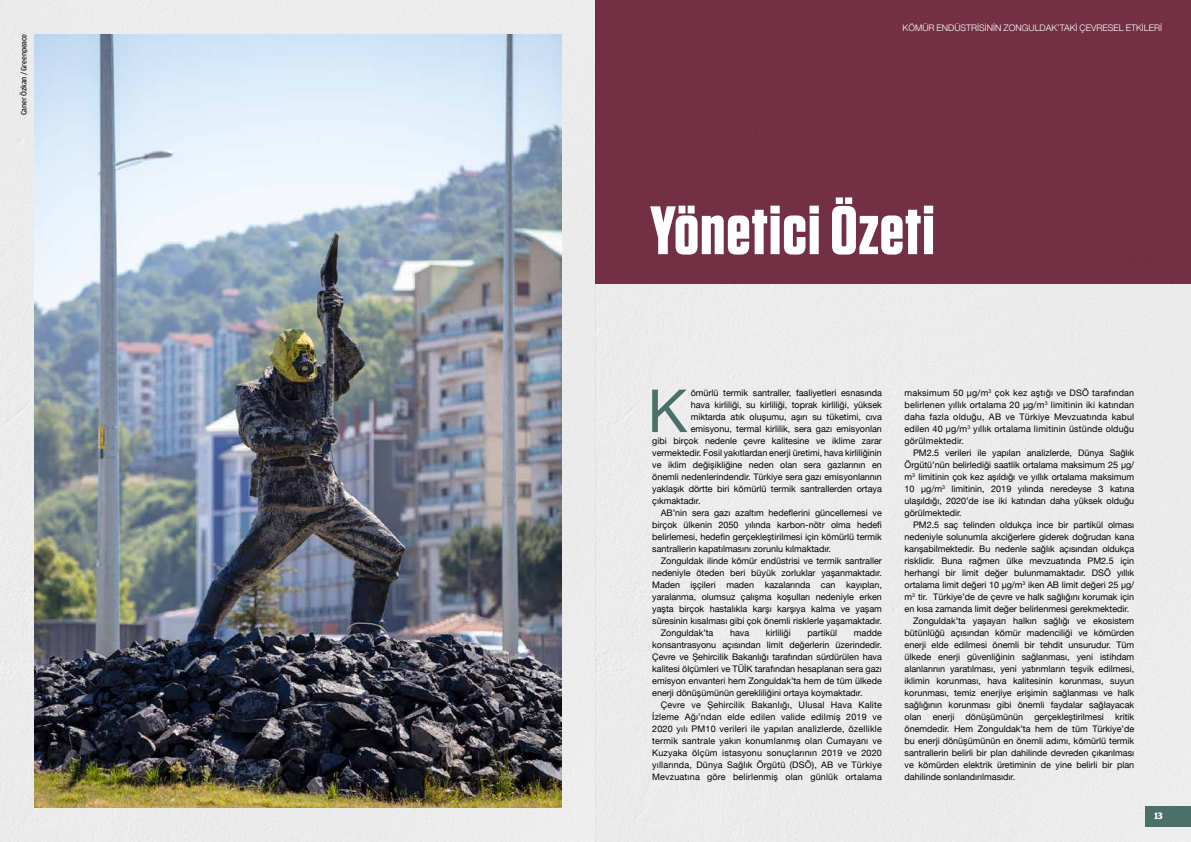
<style>
.page{position:relative;width:1191px;height:842px;background:#ebebeb}
.page>*{position:absolute;margin:0;border:0;box-sizing:border-box;transform-origin:0 0}
.t1{font:700 68.3px "Tungsten";letter-spacing:.02em;color:#fff}
.t2{font:59.4px "Helvetica Neue";color:#4c7069}
.t3{font:700 10px "Amplitude";color:#fff}
.t4{font:9px/12px "Helvetica Neue";color:#000;text-align:justify}
.t5{font:300 9px "Helvetica Neue";color:#fff}
.t6{font:8px "Amplitude";letter-spacing:-.025em;color:#000}
</style>
<div class="page">
<div style="left:1145px;top:806px;width:46px;height:20px;background:#4c7069"></div>
<div style="left:595px;top:0;width:596px;height:284px;background:#733044"></div>
<img style="left:34px;top:34px;width:527px;height:774px">
<p class="t6" style="left:19px;top:115px;width:83px;rotate:-90deg">Caner Özkan / Greenpeace</p>
<p class="t5" style="left:902px;top:21px;width:261px">KÖMÜR ENDÜSTRISININ ZONGULDAK’TAKİ ÇEVRESEL ETKILERI</p>
<h1 class="t1" style="left:650px;top:194px;width:286px">Yönetici Özeti</h1>
<h2 class="t2" style="left:647px;top:368px;width:41px">K</h2>
<p class="t4" style="left:691px;top:387px;width:193px">ömürlü termik santraller, faaliyetleri esnasında</p>
<p class="t4" style="left:691px;top:399px;width:193px">hava kirliliği, su kirliliği, toprak kirliliği, yüksek</p>
<p class="t4" style="left:691px;top:411px;width:193px">miktarda atık oluşumu, aşırı su tüketimi, cıva</p>
<p class="t4" style="left:691px;top:423px;width:193px">emisyonu, termal kirlilik, sera gazı emisyonları</p>
<p class="t4" style="left:652px;top:435px;width:231px">gibi birçok nedenle çevre kalitesine ve iklime zarar</p>
<p class="t4" style="left:652px;top:447px;width:231px">vermektedir. Fosil yakıtlardan enerji üretimi, hava kirliliğinin</p>
<p class="t4" style="left:652px;top:459px;width:231px">ve iklim değişikliğine neden olan sera gazlarının en</p>
<p class="t4" style="left:652px;top:471px;width:231px">önemli nedenlerindendir. Türkiye sera gazı emisyonlarının</p>
<p class="t4" style="left:652px;top:483px;width:231px">yaklaşık dörtte biri kömürlü termik santrallerden ortaya</p>
<p class="t4" style="left:652px;top:495px;width:50px">çıkmaktadır.</p>
<p class="t4" style="left:660px;top:507px;width:223px">AB’nin sera gazı azaltım hedeflerini güncellemesi ve</p>
<p class="t4" style="left:652px;top:519px;width:231px">birçok ülkenin 2050 yılında karbon-nötr olma hedefi</p>
<p class="t4" style="left:652px;top:531px;width:231px">belirlemesi, hedefin gerçekleştirilmesi için kömürlü termik</p>
<p class="t4" style="left:652px;top:543px;width:180px">santrallerin kapatılmasını zorunlu kılmaktadır.</p>
<p class="t4" style="left:660px;top:555px;width:223px">Zonguldak ilinde kömür endüstrisi ve termik santraller</p>
<p class="t4" style="left:652px;top:567px;width:231px">nedeniyle öteden beri büyük zorluklar yaşanmaktadır.</p>
<p class="t4" style="left:652px;top:579px;width:231px">Maden işçileri maden kazalarında can kayıpları,</p>
<p class="t4" style="left:652px;top:591px;width:231px">yaralanma, olumsuz çalışma koşulları nedeniyle erken</p>
<p class="t4" style="left:652px;top:603px;width:231px">yaşta birçok hastalıkla karşı karşıya kalma ve yaşam</p>
<p class="t4" style="left:652px;top:615px;width:231px">süresinin kısalması gibi çok önemli risklerle yaşamaktadır.</p>
<p class="t4" style="left:660px;top:627px;width:54px">Zonguldak’ta</p>
<p class="t4" style="left:730px;top:627px;width:21px">hava</p>
<p class="t4" style="left:766px;top:627px;width:26px">kirliliği</p>
<p class="t4" style="left:807px;top:627px;width:31px">partikül</p>
<p class="t4" style="left:652px;top:627px;width:231px;text-indent:202px">madde konsantrasyonu açısından limit değerlerin üzerindedir.<br>Çevre ve Şehircilik Bakanlığı tarafından sürdürülen hava kalitesi ölçümleri ve TÜİK tarafından hesaplanan sera gazı emisyon envanteri hem Zonguldak’ta hem de tüm ülkede enerji dönüşümünün gerekliliğini ortaya koymaktadır.</p>
<p class="t4" style="left:652px;top:699px;width:231px;text-indent:9px">Çevre ve Şehircilik Bakanlığı, Ulusal Hava Kalite İzleme Ağı’ndan elde edilen valide edilmiş 2019 ve 2020 yılı PM10 verileri ile yapılan analizlerde, özellikle termik santrale yakın konumlanmış olan Cumayanı ve Kuzyaka ölçüm istasyonu sonuçlarının 2019 ve 2020 yıllarında, Dünya Sağlık Örgütü (DSÖ), AB ve Türkiye Mevzuatına göre belirlenmiş olan günlük ortalama</p>
<p class="t4" style="left:904px;top:387px;width:231px">maksimum 50 µg/m<sup>3</sup> çok kez aştığı ve DSÖ tarafından belirlenen yıllık ortalama 20 µg/m<sup>3</sup> limitinin iki katından daha fazla olduğu, AB ve Türkiye Mevzuatında kabul edilen 40 µg/m<sup>3</sup> yıllık ortalama limitinin üstünde olduğu görülmektedir.</p>
<p class="t4" style="left:904px;top:447px;width:231px;text-indent:9px">PM2.5 verileri ile yapılan analizlerde, Dünya Sağlık Örgütü’nün belirlediği saatlik ortalama maksimum 25 µg/ m<sup>3</sup> limitinin çok kez aşıldığı ve yıllık ortalama maksimum 10 µg/m<sup>3</sup> limitinin, 2019 yılında neredeyse 3 katına ulaşıldığı, 2020’de ise iki katından daha yüksek olduğu görülmektedir.</p>
<p class="t4" style="left:913px;top:519px;width:223px">PM2.5 saç telinden oldukça ince bir partikül olması</p>
<p class="t4" style="left:904px;top:531px;width:231px">nedeniyle solunumla akciğerlere giderek doğrudan kana</p>
<p class="t4" style="left:904px;top:543px;width:231px">karışabilmektedir. Bu nedenle sağlık açısından oldukça</p>
<p class="t4" style="left:904px;top:555px;width:231px">risklidir. Buna rağmen ülke mevzuatında PM2.5 için</p>
<p class="t4" style="left:904px;top:567px;width:231px">herhangi bir limit değer bulunmamaktadır. DSÖ yıllık</p>
<p class="t4" style="left:904px;top:579px;width:231px">ortalama limit değeri 10 µg/m<sup>3</sup> iken AB limit değeri 25 µg/</p>
<p class="t4" style="left:904px;top:591px;width:231px">m<sup>3</sup> tir. Türkiye’de de çevre ve halk sağlığını korumak için</p>
<p class="t4" style="left:904px;top:603px;width:226px">en kısa zamanda limit değer belirlenmesi gerekmektedir.</p>
<p class="t4" style="left:913px;top:615px;width:223px">Zonguldak’ta yaşayan halkın sağlığı ve ekosistem</p>
<p class="t4" style="left:904px;top:627px;width:231px">bütünlüğü açısından kömür madenciliği ve kömürden</p>
<p class="t4" style="left:904px;top:639px;width:231px">enerji elde edilmesi önemli bir tehdit unsurudur. Tüm</p>
<p class="t4" style="left:904px;top:651px;width:231px">ülkede enerji güvenliğinin sağlanması, yeni istihdam</p>
<p class="t4" style="left:904px;top:663px;width:231px">alanlarının yaratılması, yeni yatırımların teşvik edilmesi,</p>
<p class="t4" style="left:904px;top:675px;width:231px">iklimin korunması, hava kalitesinin korunması, suyun</p>
<p class="t4" style="left:904px;top:687px;width:231px">korunması, temiz enerjiye erişimin sağlanması ve halk</p>
<p class="t4" style="left:904px;top:699px;width:231px">sağlığının korunması gibi önemli faydalar sağlayacak</p>
<p class="t4" style="left:904px;top:711px;width:231px">olan enerji dönüşümünün gerçekleştirilmesi kritik</p>
<p class="t4" style="left:904px;top:723px;width:231px">önemdedir. Hem Zonguldak’ta hem de tüm Türkiye’de</p>
<p class="t4" style="left:904px;top:735px;width:231px">bu enerji dönüşümünün en önemli adımı, kömürlü termik</p>
<p class="t4" style="left:904px;top:747px;width:231px">santrallerin belirli bir plan dahilinde devreden çıkarılması</p>
<p class="t4" style="left:904px;top:759px;width:231px">ve kömürden elektrik üretiminin de yine belirli bir plan</p>
<p class="t4" style="left:904px;top:771px;width:112px">dahilinde sonlandırılmasıdır.</p>
<p class="t3" style="left:1154px;top:810px;width:10px">13</p>
</div>
